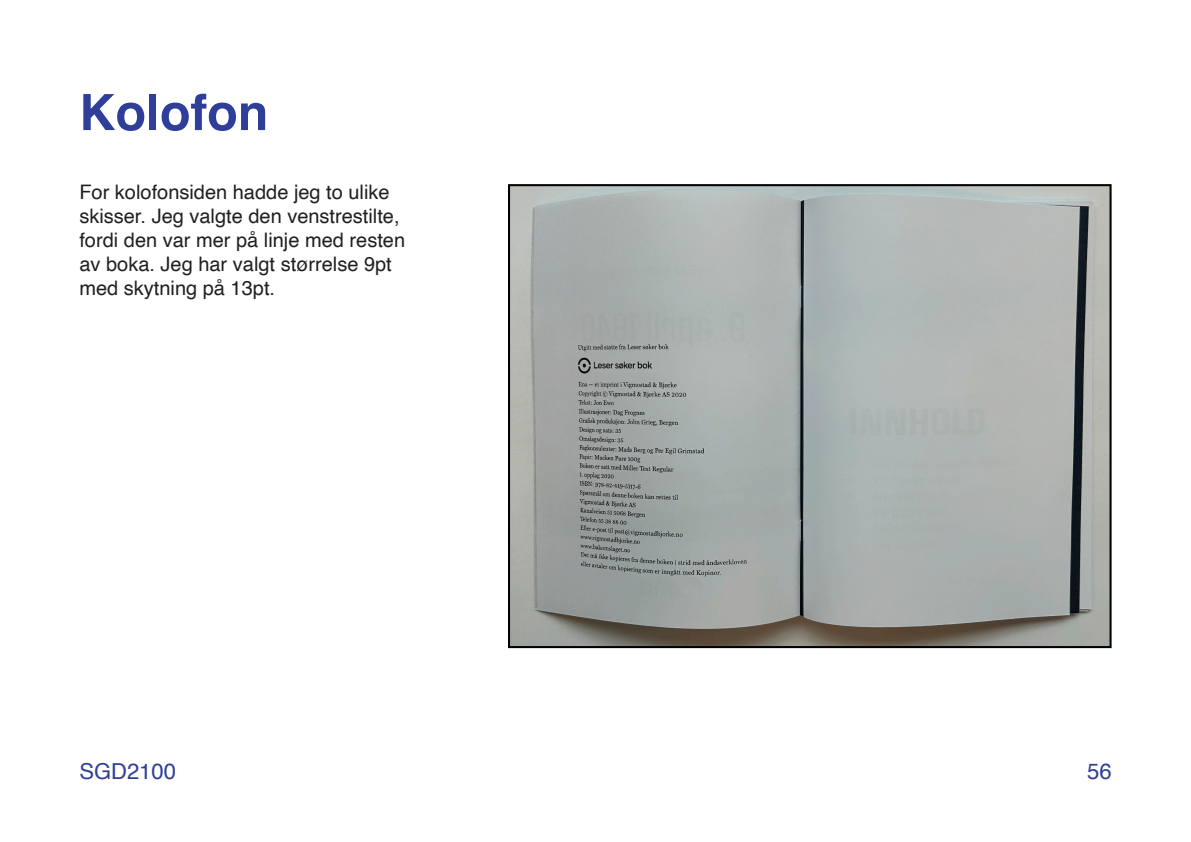
<style>
.page{position:relative;width:1191px;height:842px;background:#fff}
.page>*{position:absolute;margin:0;border:0;box-sizing:border-box;transform-origin:0 0}
.t1{font:700 50px "Helvetica";color:#2f3e99}
.t2{font:22px "Helvetica";color:#2f3e99}
.t3{font:20px/24px "Helvetica";color:#231f20}
</style>
<div class="page">
<img style="left:511px;top:187px;width:597px;height:458px">
<div style="left:508px;top:184px;width:603px;height:464px;border:2px solid #000"></div>
<p class="t1" style="left:79px;top:82px;width:190px">Kolofon</p>
<p class="t3" style="left:79px;top:181px;width:327px">For kolofonsiden hadde jeg to ulike skisser. Jeg valgte den venstrestilte, fordi den var mer på linje med resten av boka. Jeg har valgt størrelse 9pt med skytning på 13pt.</p>
<p class="t2" style="left:79px;top:754px;width:98px">SGD2100</p>
<p class="t2" style="left:1087px;top:754px;width:26px">56</p>
</div>
